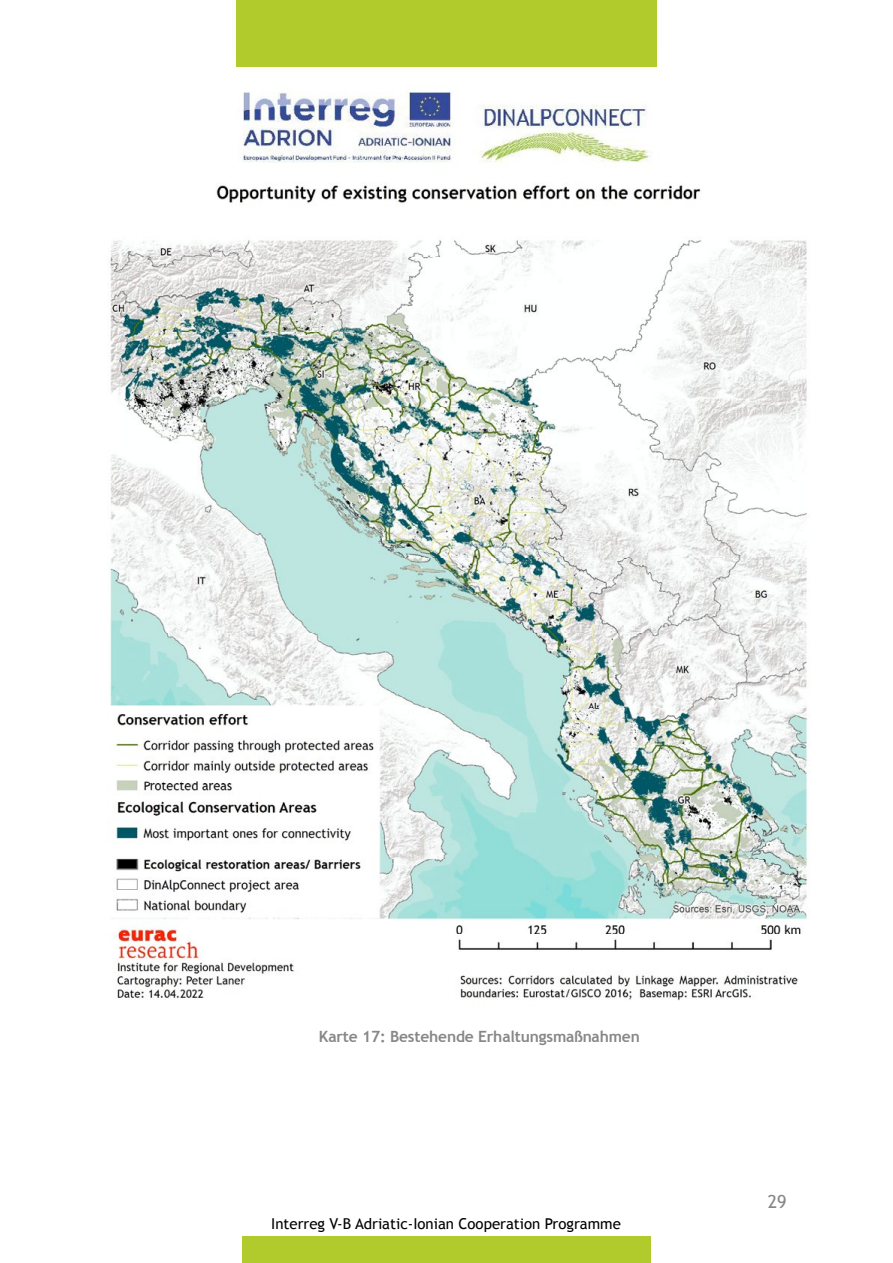
<style>
.page{position:relative;width:893px;height:1263px;background:#fff}
.page>*{position:absolute;margin:0;border:0;box-sizing:border-box;transform-origin:0 0}
.t1{font:18px "Trebuchet MS";color:#878787}
.t2{font:700 15.45px "Trebuchet MS";letter-spacing:-.01em;color:#878787}
.t3{font:15px "Trebuchet MS";color:#000}
.t4{font:700 15px "Trebuchet MS";color:#7f7f7f}
</style>
<div class="page">
<img style="left:238px;top:67px;width:413px;height:96px">
<div style="left:236px;top:0;width:421px;height:67px;background:#b1cb2d"></div>
<div style="left:242px;top:1236px;width:409px;height:27px;background:#b1cb2d"></div>
<img style="left:110px;top:183px;width:698px;height:818px">
<p class="t2" style="left:319px;top:1027px;width:322px">Karte 17: Bestehende Erhaltungsmaßnahmen</p>
<p class="t4" style="left:319px;top:1028px;width:256px">Map 17: Existing conservation effort</p>
<p class="t3" style="left:271px;top:1215px;width:351px">Interreg V-B Adriatic-Ionian Cooperation Programme</p>
<p class="t1" style="left:768px;top:1191px;width:20px">29</p>
</div>
